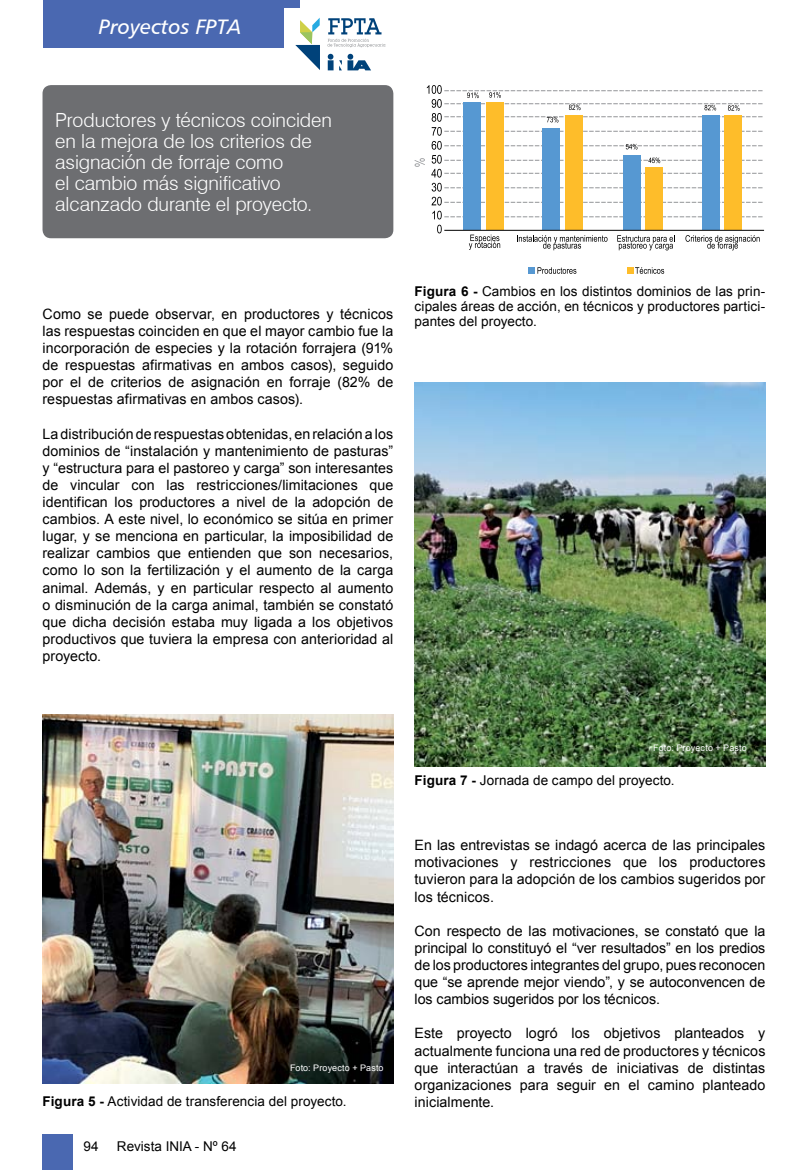
<style>
.page{position:relative;width:808px;height:1170px;background:#fff}
.page>*{position:absolute;margin:0;border:0;box-sizing:border-box;transform-origin:0 0}
.t1{font:21px "Humanist 777 BT Italic B";color:#fff}
.t2{font:300 19.5px/21px "Swiss 721 BT";letter-spacing:-.01em;color:#fff}
.t3{font:14.25px/17.1px "Arial";letter-spacing:.005em;color:#000;text-align:justify}
.t4{font:13.5px/15px "Arial";letter-spacing:.005em;color:#000;text-align:justify}
.t5{font:9px "Arial";letter-spacing:.015em;color:#fff}
.s1{font-weight:700}
</style>
<div class="page">
<div style="left:43px;top:0;width:257px;height:47px;background:#4a68b1"></div>
<div style="left:43px;top:1134px;width:30px;height:35px;background:#4a68b1"></div>
<div style="left:285px;top:9px;width:111px;height:71px;background:#fff"></div>
<svg style="left:327px;top:18px;width:58px;height:29px"></svg>
<svg style="left:295px;top:18px;width:25px;height:52px"></svg>
<svg style="left:328px;top:54px;width:43px;height:16px"></svg>
<img style="left:43px;top:714px;width:351px;height:369px">
<img style="left:415px;top:383px;width:351px;height:383px">
<div style="left:43px;top:85px;width:350px;height:153px;background:#6d6e71;border-radius:9px"></div>
<svg style="left:431px;top:197px;width:331px;height:8px"></svg>
<svg style="left:432px;top:211px;width:330px;height:8px"></svg>
<svg style="left:437px;top:225px;width:5px;height:8px"></svg>
<svg style="left:469px;top:234px;width:31px;height:16px"></svg>
<svg style="left:517px;top:235px;width:90px;height:15px"></svg>
<svg style="left:617px;top:235px;width:58px;height:15px"></svg>
<svg style="left:685px;top:235px;width:75px;height:15px"></svg>
<svg style="left:537px;top:267px;width:39px;height:7px"></svg>
<svg style="left:635px;top:267px;width:29px;height:7px"></svg>
<svg style="left:415px;top:85px;width:347px;height:106px"></svg>
<div style="left:463px;top:102px;width:18px;height:128px;background:#5698d2"></div>
<div style="left:486px;top:102px;width:18px;height:128px;background:#febd2a"></div>
<div style="left:542px;top:128px;width:18px;height:102px;background:#5698d2"></div>
<div style="left:565px;top:115px;width:18px;height:115px;background:#febd2a"></div>
<div style="left:623px;top:155px;width:17px;height:75px;background:#5698d2"></div>
<div style="left:645px;top:167px;width:18px;height:63px;background:#febd2a"></div>
<div style="left:702px;top:115px;width:17px;height:115px;background:#5698d2"></div>
<div style="left:724px;top:115px;width:18px;height:115px;background:#febd2a"></div>
<div style="left:528px;top:267px;width:7px;height:7px;background:#5698d2"></div>
<div style="left:627px;top:267px;width:6px;height:7px;background:#febd2a"></div>
<hr style="left:444px;top:230px;width:320px;height:1px;background:#000">
<h1 class="t1" style="left:99px;top:13px;width:144px">Proyectos FPTA</h1>
<h2 class="t2" style="left:55px;top:109px;width:278px">Productores y técnicos coinciden en la mejora de los criterios de asignación de forraje como<br>el cambio más significativo alcanzado durante el proyecto.</h2>
<p class="t3" style="left:43px;top:305px;width:352px">Como se puede observar, en productores y técnicos las respuestas coinciden en que el mayor cambio fue la incorporación de especies y la rotación forrajera (91% de respuestas afirmativas en ambos casos), seguido por el de criterios de asignación en forraje (82% de respuestas afirmativas en ambos casos).</p>
<p class="t3" style="left:43px;top:425px;width:352px">La distribución de respuestas obtenidas, en relación a los dominios de “instalación y mantenimiento de pasturas” y “estructura para el pastoreo y carga” son interesantes de vincular con las restricciones/limitaciones que identifican los productores a nivel de la adopción de cambios. A este nivel, lo económico se sitúa en primer lugar, y se menciona en particular, la imposibilidad de realizar cambios que entienden que son necesarios, como lo son la fertilización y el aumento de la carga animal. Además, y en particular respecto al aumento o disminución de la carga animal, también se constató que dicha decisión estaba muy ligada a los objetivos productivos que tuviera la empresa con anterioridad al proyecto.</p>
<p class="t4" style="left:415px;top:284px;width:352px"><span class="s1">Figura 6 -</span> Cambios en los distintos dominios de las prin&shy;cipales áreas de acción, en técnicos y productores partici&shy;pantes del proyecto.</p>
<p class="t5" style="left:290px;top:1061px;width:95px">Foto: Proyecto + Pasto</p>
<p class="t5" style="left:653px;top:742px;width:95px">Foto: Proyecto + Pasto</p>
<p class="t4" style="left:415px;top:773px;width:261px"><span class="s1">Figura 7 -</span> Jornada de campo del proyecto.</p>
<p class="t3" style="left:415px;top:836px;width:352px">En las entrevistas se indagó acerca de las principales motivaciones y restricciones que los productores tuvieron para la adopción de los cambios sugeridos por los técnicos.</p>
<p class="t3" style="left:415px;top:922px;width:352px">Con respecto de las motivaciones, se constató que la principal lo constituyó el “ver resultados” en los predios de los productores integrantes del grupo, pues reconocen que “se aprende mejor viendo”, y se autoconvencen de los cambios sugeridos por los técnicos.</p>
<p class="t3" style="left:415px;top:1024px;width:352px">Este proyecto logró los objetivos planteados y actualmente funciona una red de productores y técnicos que interactúan a través de iniciativas de distintas organizaciones para seguir en el camino planteado</p>
<p class="t4" style="left:43px;top:1093px;width:306px"><span class="s1">Figura 5 -</span> Actividad de transferencia del proyecto.</p>
<p class="t3" style="left:415px;top:1093px;width:81px">inicialmente.</p>
<p class="t4" style="left:84px;top:1139px;width:17px">94</p>
<p class="t4" style="left:117px;top:1139px;width:121px">Revista INIA - Nº 64</p>
</div>
